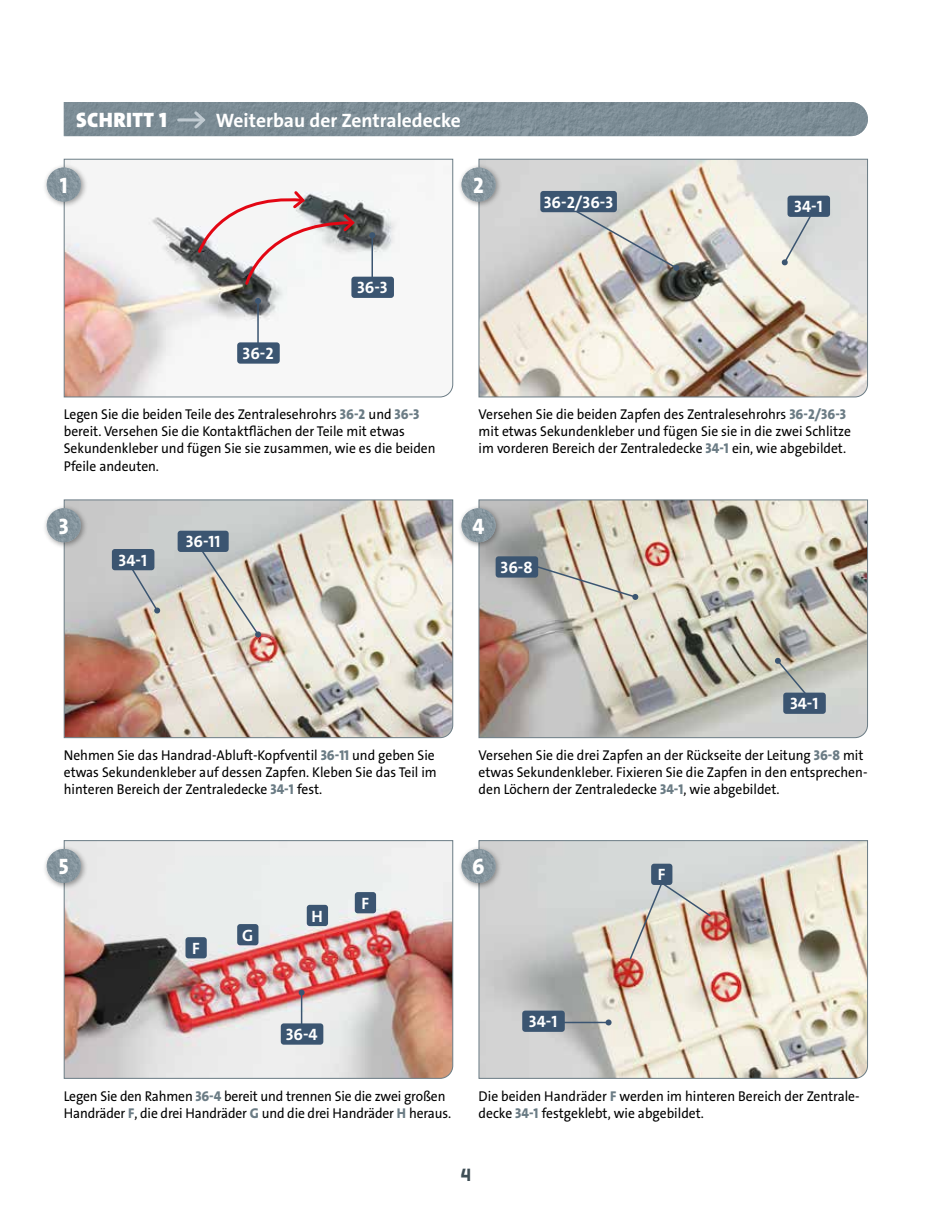
<style>
.page{position:relative;width:936px;height:1212px;background:#fff}
.page>*{position:absolute;margin:0;border:0;box-sizing:border-box;transform-origin:0 0}
.t1{font:800 22.5px "The Sans Os F";color:#fff;scale:.95 1}
.t2{font:900 21px "The Sans Os F";letter-spacing:.02em;color:#fff}
.t3{font:700 19.5px "The Sans Os F";color:#fff}
.t4{font:700 18px "Aero Matics";color:#3f4e55}
.t5{font:700 16.5px "The Sans Os F";color:#fff}
.t6{font:14.25px/17.1px "The Sans Os F";color:#000;scale:.95 1}
.s1{font-weight:800;color:#6b7c85}
</style>
<div class="page">
<svg style="left:63px;top:158px;width:390px;height:240px"></svg>
<img style="left:478px;top:158px;width:390px;height:240px">
<img style="left:63px;top:499px;width:390px;height:239px">
<img style="left:478px;top:499px;width:390px;height:239px">
<img style="left:63px;top:840px;width:390px;height:239px">
<img style="left:478px;top:840px;width:390px;height:239px">
<div style="left:43px;top:163px;width:45px;height:46px;background:#000;opacity:.4"></div>
<img style="left:47px;top:168px;width:34px;height:34px;border-radius:17px">
<div style="left:457px;top:163px;width:45px;height:46px;background:#000;opacity:.4"></div>
<img style="left:461px;top:168px;width:34px;height:34px;border-radius:17px">
<svg style="left:64px;top:102px;width:803px;height:34px;background:#7d8d96"></svg>
<div style="left:43px;top:504px;width:45px;height:45px;background:#000;opacity:.4"></div>
<img style="left:47px;top:508px;width:34px;height:34px;border-radius:17px">
<div style="left:457px;top:504px;width:45px;height:45px;background:#000;opacity:.4"></div>
<img style="left:461px;top:508px;width:34px;height:34px;border-radius:17px">
<div style="left:43px;top:845px;width:45px;height:45px;background:#000;opacity:.4"></div>
<img style="left:47px;top:849px;width:34px;height:34px;border-radius:17px">
<div style="left:457px;top:845px;width:45px;height:45px;background:#000;opacity:.4"></div>
<img style="left:461px;top:849px;width:34px;height:34px;border-radius:17px">
<svg style="left:196px;top:188px;width:161px;height:98px"></svg>
<hr style="left:257px;top:301px;width:2px;height:52px;background:#3b5571">
<svg style="left:255px;top:298px;width:6px;height:6px"></svg>
<div style="left:237px;top:342px;width:43px;height:22px;background:#3b5571;border-radius:3px"></div>
<svg style="left:781px;top:214px;width:31px;height:52px;background:#cfd2d1"></svg>
<div style="left:787px;top:196px;width:43px;height:21px;background:#3b5571;border-radius:3px"></div>
<img style="left:563px;top:203px;width:116px;height:68px">
<div style="left:540px;top:191px;width:77px;height:21px;background:#3b5571;border-radius:3px"></div>
<hr style="left:371px;top:235px;width:2px;height:53px;background:#3b5571">
<svg style="left:369px;top:232px;width:6px;height:6px"></svg>
<div style="left:351px;top:277px;width:43px;height:21px;background:#3b5571;border-radius:3px"></div>
<svg style="left:128px;top:563px;width:33px;height:51px;background:#bebebe"></svg>
<div style="left:112px;top:549px;width:42px;height:21px;background:#3b5571;border-radius:3px"></div>
<svg style="left:774px;top:657px;width:39px;height:46px"></svg>
<div style="left:783px;top:693px;width:42px;height:21px;background:#3b5571;border-radius:3px"></div>
<img style="left:200px;top:549px;width:61px;height:88px">
<div style="left:178px;top:531px;width:51px;height:21px;background:#3b5571;border-radius:3px"></div>
<svg style="left:526px;top:562px;width:112px;height:38px;background:#c8c5bb"></svg>
<div style="left:495px;top:556px;width:43px;height:22px;background:#3b5571;border-radius:3px"></div>
<hr style="left:543px;top:1022px;width:65px;height:1px;background:#3b5571">
<svg style="left:605px;top:1019px;width:6px;height:6px"></svg>
<div style="left:522px;top:1010px;width:42px;height:22px;background:#3b5571;border-radius:3px"></div>
<hr style="left:301px;top:992px;width:1px;height:36px;background:#3b5571">
<svg style="left:298px;top:989px;width:6px;height:6px"></svg>
<div style="left:281px;top:1023px;width:42px;height:22px;background:#3b5571;border-radius:3px"></div>
<div style="left:185px;top:937px;width:22px;height:21px;background:#3b5571;border-radius:3px"></div>
<div style="left:237px;top:924px;width:21px;height:21px;background:#3b5571;border-radius:3px"></div>
<div style="left:307px;top:905px;width:21px;height:21px;background:#3b5571;border-radius:3px"></div>
<div style="left:355px;top:892px;width:21px;height:21px;background:#3b5571;border-radius:3px"></div>
<div style="left:651px;top:864px;width:21px;height:21px;background:#3b5571;border-radius:3px"></div>
<img style="left:628px;top:881px;width:84px;height:79px">
<h2 class="t2" style="left:76px;top:106px;width:92px">SCHRITT 1</h2>
<h3 class="t3" style="left:216px;top:108px;width:247px">Weiterbau der Zentraledecke</h3>
<h1 class="t1" style="left:60px;top:171px;width:10px">1</h1>
<h1 class="t1" style="left:473px;top:171px;width:13px">2</h1>
<p class="t5" style="left:242px;top:343px;width:33px">36-2</p>
<p class="t5" style="left:357px;top:277px;width:32px">36-3</p>
<p class="t5" style="left:543px;top:191px;width:71px">36-2/36-3</p>
<p class="t5" style="left:794px;top:196px;width:30px">34-1</p>
<p class="t6" style="left:64px;top:406px;width:393px">Legen Sie die beiden Teile des Zentralesehrohrs <span class="s1">36-2</span> und <span class="s1">36-3 </span>bereit. Versehen Sie die Kontaktflächen der Teile mit etwas Sekundenkleber und fügen Sie sie zusammen, wie es die beiden Pfeile andeuten.</p>
<p class="t6" style="left:478px;top:406px;width:393px">Versehen Sie die beiden Zapfen des Zentralesehrohrs <span class="s1">36-2/36-3 </span>mit etwas Sekundenkleber und fügen Sie sie in die zwei Schlitze im vorderen Bereich der Zentraledecke <span class="s1">34-1</span> ein, wie abgebildet.</p>
<h1 class="t1" style="left:59px;top:511px;width:12px">3</h1>
<h1 class="t1" style="left:472px;top:511px;width:14px">4</h1>
<p class="t5" style="left:119px;top:549px;width:30px">34-1</p>
<p class="t5" style="left:186px;top:531px;width:36px">36-11</p>
<p class="t5" style="left:500px;top:557px;width:34px">36-8</p>
<p class="t5" style="left:790px;top:693px;width:30px">34-1</p>
<p class="t6" style="left:64px;top:747px;width:394px">Nehmen Sie das Handrad-Abluft-Kopfventil <span class="s1">36-11</span> und geben Sie etwas Sekundenkleber auf dessen Zapfen. Kleben Sie das Teil im hinteren Bereich der Zentraledecke <span class="s1">34-1</span> fest.</p>
<p class="t6" style="left:478px;top:747px;width:411px">Versehen Sie die drei Zapfen an der Rückseite der Leitung <span class="s1">36-8</span> mit etwas Sekundenkleber. Fixieren Sie die Zapfen in den entsprechen&shy;den Löchern der Zentraledecke <span class="s1">34-1</span>, wie abgebildet.</p>
<h1 class="t1" style="left:59px;top:852px;width:12px">5</h1>
<h1 class="t1" style="left:472px;top:852px;width:15px">6</h1>
<p class="t5" style="left:192px;top:938px;width:9px">F</p>
<p class="t5" style="left:242px;top:924px;width:13px">G</p>
<p class="t5" style="left:311px;top:905px;width:13px">H</p>
<p class="t5" style="left:286px;top:1024px;width:33px">36-4</p>
<p class="t5" style="left:361px;top:893px;width:9px">F</p>
<p class="t5" style="left:529px;top:1011px;width:30px">34-1</p>
<p class="t5" style="left:657px;top:864px;width:9px">F</p>
<p class="t6" style="left:64px;top:1087px;width:409px">Legen Sie den Rahmen <span class="s1">36-4</span> bereit und trennen Sie die zwei großen<br>Handräder <span class="s1">F</span>, die drei Handräder <span class="s1">G</span> und die drei Handräder <span class="s1">H</span> heraus.</p>
<p class="t6" style="left:478px;top:1087px;width:402px">Die beiden Handräder <span class="s1">F</span> werden im hinteren Bereich der Zentrale&shy;decke <span class="s1">34-1</span> festgeklebt, wie abgebildet.</p>
<p class="t4" style="left:460px;top:1164px;width:12px">4</p>
</div>
